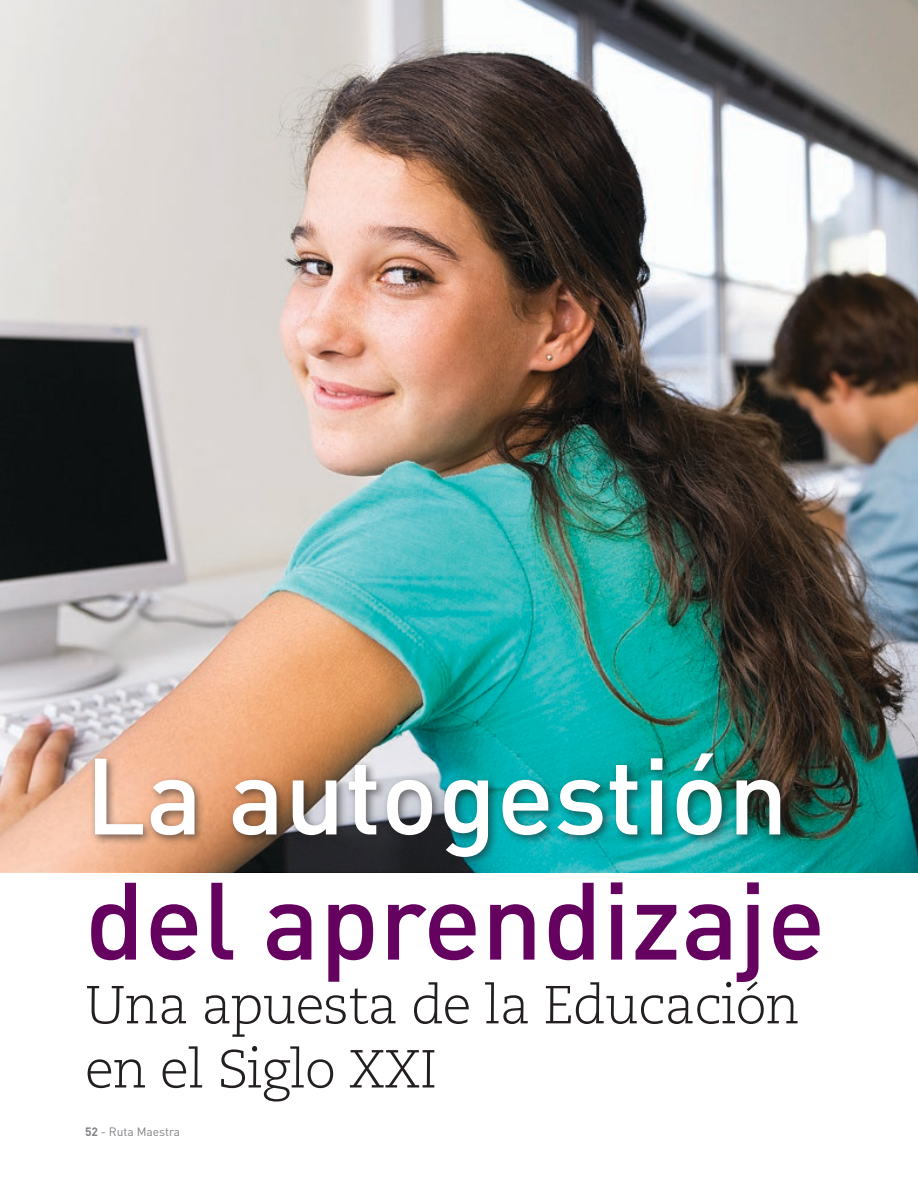
<style>
.page{position:relative;width:918px;height:1188px;background:#fff}
.page>*{position:absolute;margin:0;border:0;box-sizing:border-box;transform-origin:0 0}
.t1{font:500 108px "DIN";color:#650260}
.t2{font:500 106.5px "DIN";color:#fff}
.t3{font:300 53.4px/64.2px "Caecilia LT Std";letter-spacing:-.02em;color:#231f20}
.t4{font:12px "DIN";color:#808285}
.s1{font-weight:700}
</style>
<div class="page">
<img style="left:0;top:0;width:918px;height:873px">
<div style="left:90px;top:748px;width:701px;height:120px;background:#231f20;opacity:.61"></div>
<h2 class="t2" style="left:85px;top:728px;width:705px">La autogestión</h2>
<h1 class="t1" style="left:85px;top:852px;width:742px">del aprendizaje</h1>
<p class="t3" style="left:85px;top:974px;width:716px">Una apuesta de la Educación en el Siglo XXI</p>
<p class="t4" style="left:85px;top:1125px;width:97px"><span class="s1">52</span> - Ruta Maestra</p>
</div>
